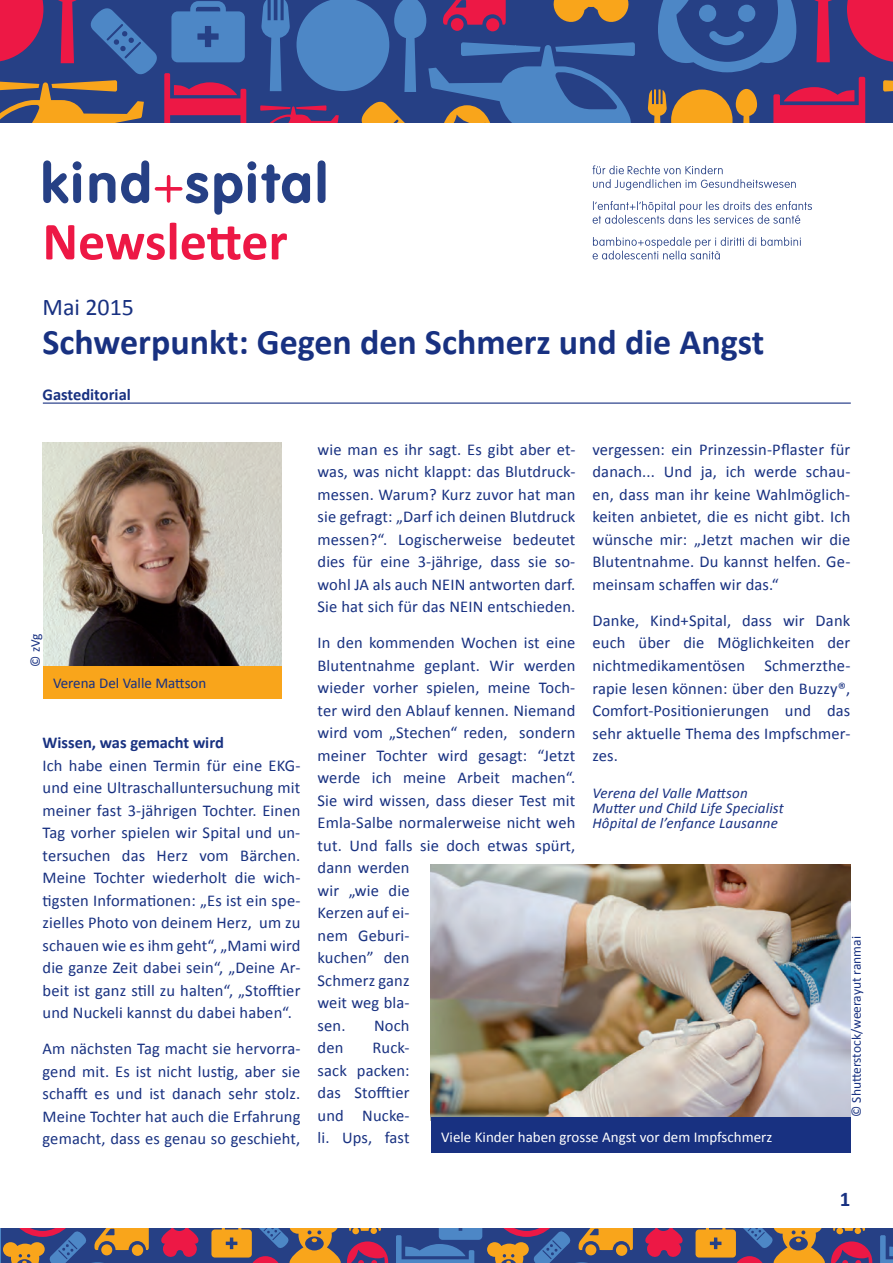
<style>
.page{position:relative;width:893px;height:1263px;background:#fff}
.page>*{position:absolute;margin:0;border:0;box-sizing:border-box;transform-origin:0 0}
.t1{font:700 54px "Calibri";color:#ed1845}
.t2{font:700 36px "Calibri";color:#183181}
.t3{font:24px "Calibri";color:#183181}
.t4{font:700 21px "Calibri";color:#183181}
.t5{font:16.5px/22.5px "Calibri";letter-spacing:.01em;color:#183181;text-align:justify}
.t6{font:700 16.5px "Calibri";color:#183181}
.t7{font:italic 15px/15px "Calibri";letter-spacing:.01em;color:#183181}
.t8{font:15px "Calibri";color:#fff}
.t9{font:15px "Calibri";color:#183181}
.t10{font:13.5px "Calibri";color:#183181}
</style>
<div class="page">
<div style="left:0;top:1229px;width:469px;height:34px;background:#264085"></div>
<svg style="left:161px;top:1229px;width:38px;height:28px"></svg>
<svg style="left:211px;top:1229px;width:177px;height:34px"></svg>
<div style="left:469px;top:1229px;width:424px;height:34px;background:#264085"></div>
<svg style="left:645px;top:1229px;width:38px;height:28px"></svg>
<svg style="left:396px;top:1229px;width:237px;height:34px"></svg>
<svg style="left:695px;top:1229px;width:177px;height:34px"></svg>
<svg style="left:880px;top:1235px;width:13px;height:28px"></svg>
<svg style="left:0;top:1229px;width:149px;height:34px"></svg>
<div style="left:0;top:0;width:516px;height:122px;background:#264085"></div>
<svg style="left:0;top:0;width:246px;height:122px"></svg>
<div style="left:516px;top:0;width:377px;height:122px;background:#264085"></div>
<svg style="left:260px;top:0;width:375px;height:122px"></svg>
<svg style="left:648px;top:0;width:245px;height:122px"></svg>
<img style="left:43px;top:442px;width:239px;height:224px">
<img style="left:431px;top:865px;width:419px;height:252px">
<div style="left:43px;top:666px;width:239px;height:33px;background:#f9a51b"></div>
<svg style="left:592px;top:165px;width:204px;height:25px"></svg>
<svg style="left:593px;top:201px;width:219px;height:23px"></svg>
<svg style="left:593px;top:237px;width:208px;height:22px"></svg>
<svg style="left:43px;top:160px;width:39px;height:43px"></svg>
<svg style="left:89px;top:173px;width:26px;height:30px"></svg>
<svg style="left:121px;top:160px;width:28px;height:43px"></svg>
<svg style="left:155px;top:173px;width:53px;height:30px"></svg>
<svg style="left:214px;top:161px;width:96px;height:54px"></svg>
<div style="left:318px;top:160px;width:8px;height:43px;background:#264085;border-radius:4px"></div>
<hr style="left:43px;top:402px;width:808px;height:2px;background:#183181">
<div style="left:431px;top:1117px;width:419px;height:35px;background:#183181"></div>
<h1 class="t1" style="left:43px;top:207px;width:247px">Newsletter</h1>
<h3 class="t3" style="left:43px;top:292px;width:93px">Mai 2015</h3>
<h2 class="t2" style="left:43px;top:319px;width:723px">Schwerpunkt: Gegen den Schmerz und die Angst</h2>
<p class="t6" style="left:43px;top:384px;width:90px">Gasteditorial</p>
<p class="t10" style="left:27px;top:666px;width:35px;rotate:-90deg">© zVg</p>
<p class="t9" style="left:53px;top:674px;width:155px">Verena Del Valle Mattson</p>
<p class="t6" style="left:43px;top:732px;width:183px">Wissen, was gemacht wird</p>
<p class="t5" style="left:43px;top:754px;width:259px">Ich habe einen Termin für eine EKG&shy;und eine Ultraschalluntersuchung mit meiner fast 3-jährigen Tochter. Einen Tag vorher spielen wir Spital und un&shy;tersuchen das Herz vom Bärchen.<br>Meine Tochter wiederholt die wich&shy;tigsten Informationen: „Es ist ein spe&shy;zielles Photo von deinem Herz, um zu schauen wie es ihm geht“, „Mami wird die ganze Zeit dabei sein“, „Deine Ar&shy;beit ist ganz still zu halten“, „Stofftier und Nuckeli kannst du dabei haben“.</p>
<p class="t5" style="left:43px;top:1038px;width:259px">Am nächsten Tag macht sie hervorra&shy;gend mit. Es ist nicht lustig, aber sie schafft es und ist danach sehr stolz.<br>Meine Tochter hat auch die Erfahrung gemacht, dass es genau so geschieht,</p>
<p class="t5" style="left:592px;top:438px;width:259px">vergessen: ein Prinzessin-Pflaster für danach... Und ja, ich werde schau&shy;en, dass man ihr keine Wahlmöglich&shy;keiten anbietet, die es nicht gibt. Ich wünsche mir: „Jetzt machen wir die Blutentnahme. Du kannst helfen. Ge&shy;meinsam schaffen wir das.“</p>
<p class="t5" style="left:592px;top:609px;width:259px">Danke, Kind+Spital, dass wir Dank euch über die Möglichkeiten der nichtmedikamentösen Schmerzthe&shy;rapie lesen können: über den Buzzy®, Comfort-Positionierungen und das sehr aktuelle Thema des Impfschmer&shy;zes.</p>
<p class="t7" style="left:592px;top:785px;width:193px">Verena del Valle Mattson<br>Mutter und Child Life Specialist<br>Hôpital de l’enfance Lausanne</p>
<p class="t5" style="left:317px;top:438px;width:259px">wie man es ihr sagt. Es gibt aber et&shy;was, was nicht klappt: das Blutdruck&shy;messen. Warum? Kurz zuvor hat man sie gefragt: „Darf ich deinen Blutdruck messen?“. Logischerweise bedeutet dies für eine 3-jährige, dass sie so&shy;wohl JA als auch NEIN antworten darf.<br>Sie hat sich für das NEIN entschieden.</p>
<p class="t5" style="left:317px;top:632px;width:259px;text-align:left">In den kommenden Wochen ist eine<br>Blutentnahme geplant. Wir werden wieder vorher spielen, meine Toch&shy;ter wird den Ablauf kennen. Niemand wird vom „Stechen“ reden, sondern meiner Tochter wird gesagt: “Jetzt werde ich meine Arbeit machen“.<br>Sie wird wissen, dass dieser Test mit<br>Emla-Salbe normalerweise nicht weh tut. Und falls sie doch etwas spürt, dann werden<br>wir „wie die<br>Kerzen auf ei-<br>nem Geburi-<br>kuchen” den<br>Schmerz ganz<br>weit weg bla-<br>sen.</p>
<p class="t10" style="left:848px;top:1117px;width:182px;rotate:-90deg">© Shutterstock/weerayut ranmai</p>
<p class="t5" style="left:374px;top:1014px;width:37px">Noch</p>
<p class="t5" style="left:317px;top:1037px;width:94px;text-indent:55px">Ruck&shy;sack packen: das Stofftier und Nucke&shy;li. Ups, fast</p>
<p class="t5" style="left:317px;top:1037px;width:27px">den</p>
<p class="t8" style="left:441px;top:1127px;width:333px">Viele Kinder haben grosse Angst vor dem Impfschmerz</p>
<p class="t4" style="left:840px;top:1185px;width:12px">1</p>
</div>
